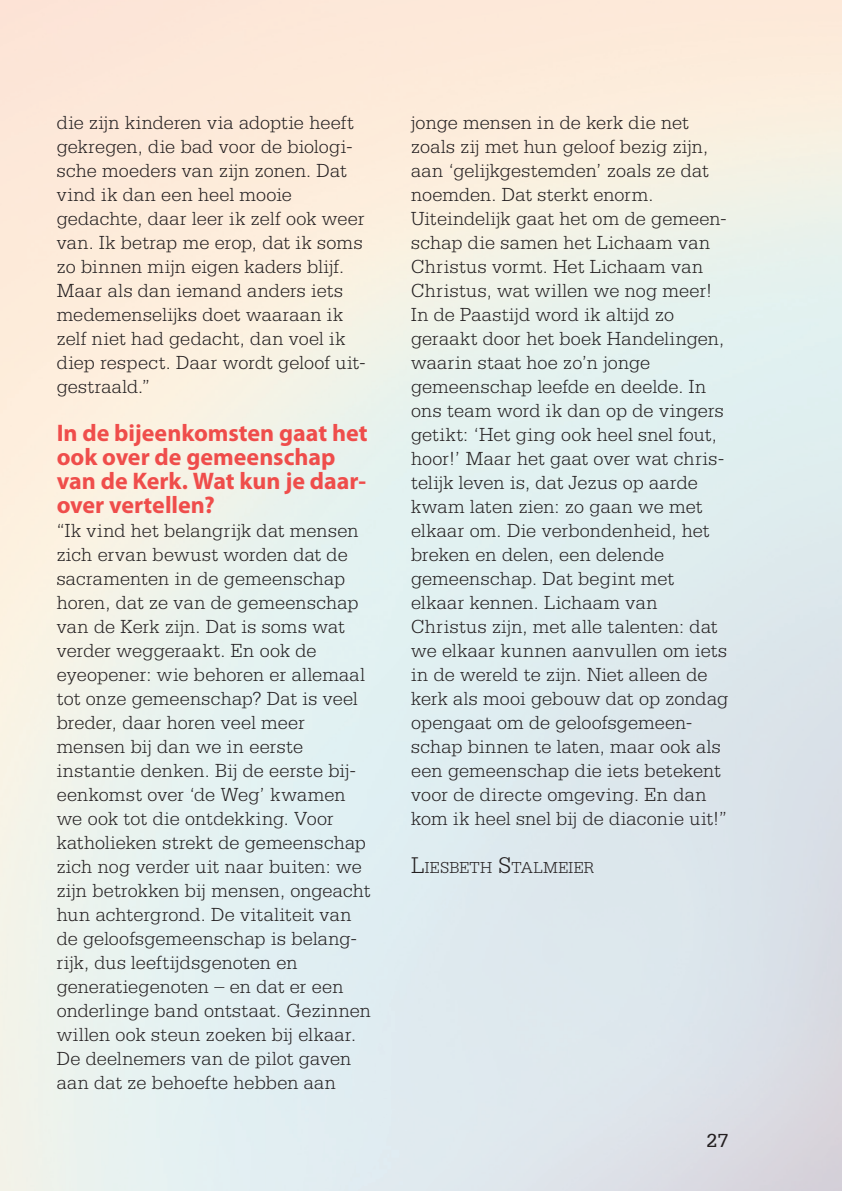
<style>
.page{position:relative;width:842px;height:1191px;background:#fff}
.page>*{position:absolute;margin:0;border:0;box-sizing:border-box;transform-origin:0 0}
.t1{font:700 24px/24px "Myriad Pro";color:#ef4d4b}
.t2{font:300 20px/24px "Serifa Std";letter-spacing:.005em;color:#231f20}
.t3{font:20px "Serifa Std";color:#231f20}
.t4{font:300 16.8px "Serifa Std";color:#231f20}
.s1{font-size:24px}
</style>
<div class="page">
<p class="t2" style="left:57px;top:110px;width:311px">die zijn kinderen via adoptie heeft gekregen, die bad voor de biologi&shy;sche moeders van zijn zonen. Dat vind ik dan een heel mooie gedachte, daar leer ik zelf ook weer van. Ik betrap me erop, dat ik soms zo binnen mijn eigen kaders blijf.<br>Maar als dan iemand anders iets medemenselijks doet waaraan ik zelf niet had gedacht, dan voel ik diep respect. Daar wordt geloof uit&shy;gestraald.”</p>
<p class="t1" style="left:57px;top:421px;width:312px">In de bijeenkomsten gaat het ook over de gemeenschap van de Kerk. Wat kun je daar&shy;over vertellen?</p>
<p class="t2" style="left:57px;top:518px;width:316px">“Ik vind het belangrijk dat mensen zich ervan bewust worden dat de sacramenten in de gemeenschap horen, dat ze van de gemeenschap van de Kerk zijn. Dat is soms wat verder weggeraakt. En ook de eyeopener: wie behoren er allemaal tot onze gemeenschap? Dat is veel breder, daar horen veel meer mensen bij dan we in eerste instantie denken. Bij de eerste bij&shy;eenkomst over ‘de Weg’ kwamen we ook tot die ontdekking. Voor katholieken strekt de gemeenschap zich nog verder uit naar buiten: we zijn betrokken bij mensen, ongeacht hun achtergrond. De vitaliteit van de geloofsgemeenschap is belang&shy;rijk, dus leeftijdsgenoten en generatiegenoten – en dat er een onderlinge band ontstaat. Gezinnen willen ook steun zoeken bij elkaar.<br>De deelnemers van de pilot gaven aan dat ze behoefte hebben aan</p>
<p class="t2" style="left:411px;top:110px;width:319px">jonge mensen in de kerk die net zoals zij met hun geloof bezig zijn, aan ‘gelijkgestemden’ zoals ze dat noemden. Dat sterkt enorm.<br>Uiteindelijk gaat het om de gemeen&shy;schap die samen het Lichaam van<br>Christus vormt. Het Lichaam van<br>Christus, wat willen we nog meer!<br>In de Paastijd word ik altijd zo geraakt door het boek Handelingen, waarin staat hoe zo’n jonge gemeenschap leefde en deelde. In ons team word ik dan op de vingers getikt: ‘Het ging ook heel snel fout, hoor!’ Maar het gaat over wat chris&shy;telijk leven is, dat Jezus op aarde kwam laten zien: zo gaan we met elkaar om. Die verbondenheid, het breken en delen, een delende gemeenschap. Dat begint met elkaar kennen. Lichaam van<br>Christus zijn, met alle talenten: dat we elkaar kunnen aanvullen om iets in de wereld te zijn. Niet alleen de kerk als mooi gebouw dat op zondag opengaat om de geloofsgemeen&shy;schap binnen te laten, maar ook als een gemeenschap die iets betekent voor de directe omgeving. En dan kom ik heel snel bij de diaconie uit!”</p>
<p class="t4" style="left:411px;top:858px;width:185px"><span class="s1">L</span>IESBETH <span class="s1">S</span>TALMEIER</p>
<p class="t3" style="left:706px;top:1129px;width:24px">27</p>
</div>
